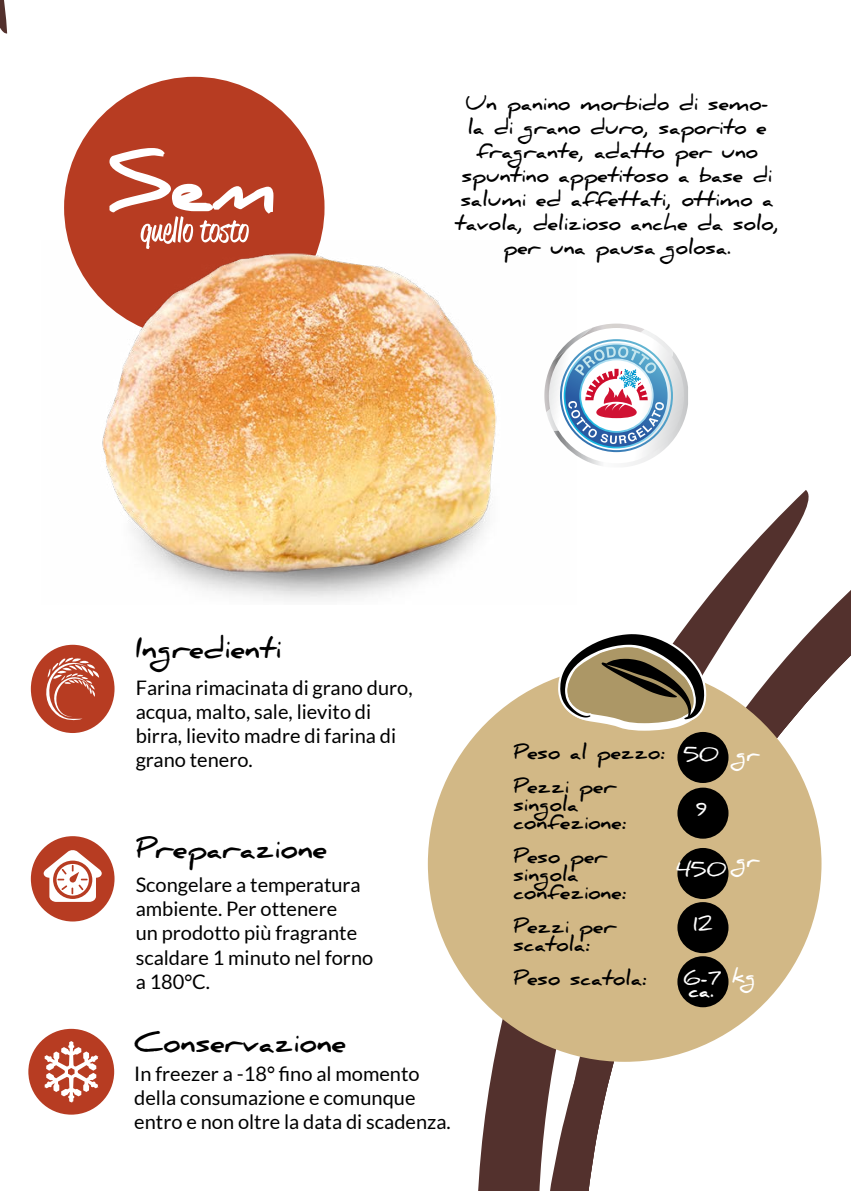
<style>
.page{position:relative;width:851px;height:1191px;background:#fff}
.page>*{position:absolute;margin:0;border:0;box-sizing:border-box;transform-origin:0 0}
.t1{font:700 28px "Daniel";color:#000}
.t2{font:20px/24px "Lato";color:#000}
.t3{font:700 20px/24px "Daniel";color:#000;text-align:center}
.t4{font:700 20px "Daniel";color:#fff}
</style>
<div class="page">
<svg style="left:0;top:0;width:7px;height:34px"></svg>
<svg style="left:474px;top:490px;width:376px;height:701px"></svg>
<div style="left:64px;top:77px;width:260px;height:261px;background:#b73c22;border-radius:50%"></div>
<img style="left:68px;top:240px;width:508px;height:365px">
<div style="left:31px;top:645px;width:83px;height:88px;background:#b73c22;border-radius:50%"></div>
<svg style="left:30px;top:647px;width:69px;height:74px"></svg>
<div style="left:28px;top:1028px;width:86px;height:86px;background:#b73c22;border-radius:50%"></div>
<svg style="left:45px;top:1041px;width:53px;height:61px"></svg>
<div style="left:31px;top:836px;width:83px;height:85px;background:#b73c22;border-radius:50%"></div>
<svg style="left:44px;top:850px;width:58px;height:52px"></svg>
<svg style="left:109px;top:148px;width:164px;height:101px"></svg>
<img style="left:631px;top:329px;width:29px;height:10px">
<img style="left:544px;top:323px;width:72px;height:16px">
<div style="left:548px;top:328px;width:136px;height:135px;background:#fff;border-radius:68px"></div>
<svg style="left:544px;top:339px;width:144px;height:128px"></svg>
<div style="left:428px;top:665px;width:393px;height:396px;background:#d2b886;border-radius:50%"></div>
<div style="left:677px;top:787px;width:51px;height:51px;background:#000;border-radius:50%"></div>
<div style="left:677px;top:956px;width:51px;height:51px;background:#000;border-radius:50%"></div>
<div style="left:677px;top:848px;width:51px;height:51px;background:#000;border-radius:50%"></div>
<div style="left:677px;top:902px;width:51px;height:51px;background:#000;border-radius:50%"></div>
<div style="left:677px;top:732px;width:51px;height:51px;background:#000;border-radius:50%"></div>
<svg style="left:558px;top:632px;width:148px;height:98px"></svg>
<p class="t3" style="left:455px;top:91px;width:325px">Un panino morbido di semo&shy;la di grano duro, saporito e fragrante, adatto per uno spuntino appetitoso a base di salumi ed affettati, ottimo a tavola, delizioso anche da solo, per una pausa golosa.</p>
<p class="t1" style="left:136px;top:632px;width:147px">Ingredienti</p>
<p class="t2" style="left:136px;top:675px;width:278px">Farina rimacinata di grano duro, acqua, malto, sale, lievito di birra, lievito madre di farina di grano tenero.</p>
<p class="t1" style="left:136px;top:831px;width:193px">Preparazione</p>
<p class="t2" style="left:136px;top:873px;width:239px">Scongelare a temperatura ambiente. Per ottenere<br>un prodotto più fragrante scaldare 1 minuto nel forno a 180°C.</p>
<p class="t1" style="left:134px;top:1025px;width:213px">Conservazione</p>
<p class="t3" style="left:513px;top:740px;width:153px">Peso al pezzo:</p>
<p class="t3" style="left:513px;top:774px;width:104px">Pezzi per</p>
<p class="t3" style="left:513px;top:792px;width:66px">singola</p>
<p class="t3" style="left:513px;top:810px;width:115px">confezione:</p>
<p class="t3" style="left:513px;top:844px;width:95px">Peso per</p>
<p class="t3" style="left:513px;top:862px;width:66px">singola</p>
<p class="t3" style="left:513px;top:880px;width:115px">confezione:</p>
<p class="t3" style="left:513px;top:914px;width:104px">Pezzi per</p>
<p class="t3" style="left:513px;top:932px;width:78px">scatola:</p>
<p class="t3" style="left:513px;top:966px;width:135px">Peso scatola:</p>
<p class="t4" style="left:683px;top:744px;width:37px">50</p>
<p class="t4" style="left:735px;top:742px;width:25px">gr</p>
<p class="t4" style="left:695px;top:797px;width:12px">9</p>
<p class="t4" style="left:676px;top:858px;width:52px">450</p>
<p class="t4" style="left:735px;top:848px;width:25px">gr</p>
<p class="t4" style="left:692px;top:912px;width:21px">12</p>
<p class="t4" style="left:683px;top:966px;width:39px">6-7</p>
<p class="t4" style="left:731px;top:964px;width:25px">kg</p>
<p class="t4" style="left:688px;top:978px;width:27px">ca.</p>
<p class="t2" style="left:134px;top:1061px;width:318px">In freezer a -18° fino al momento della consumazione e comunque entro e non oltre la data di scadenza.</p>
</div>
